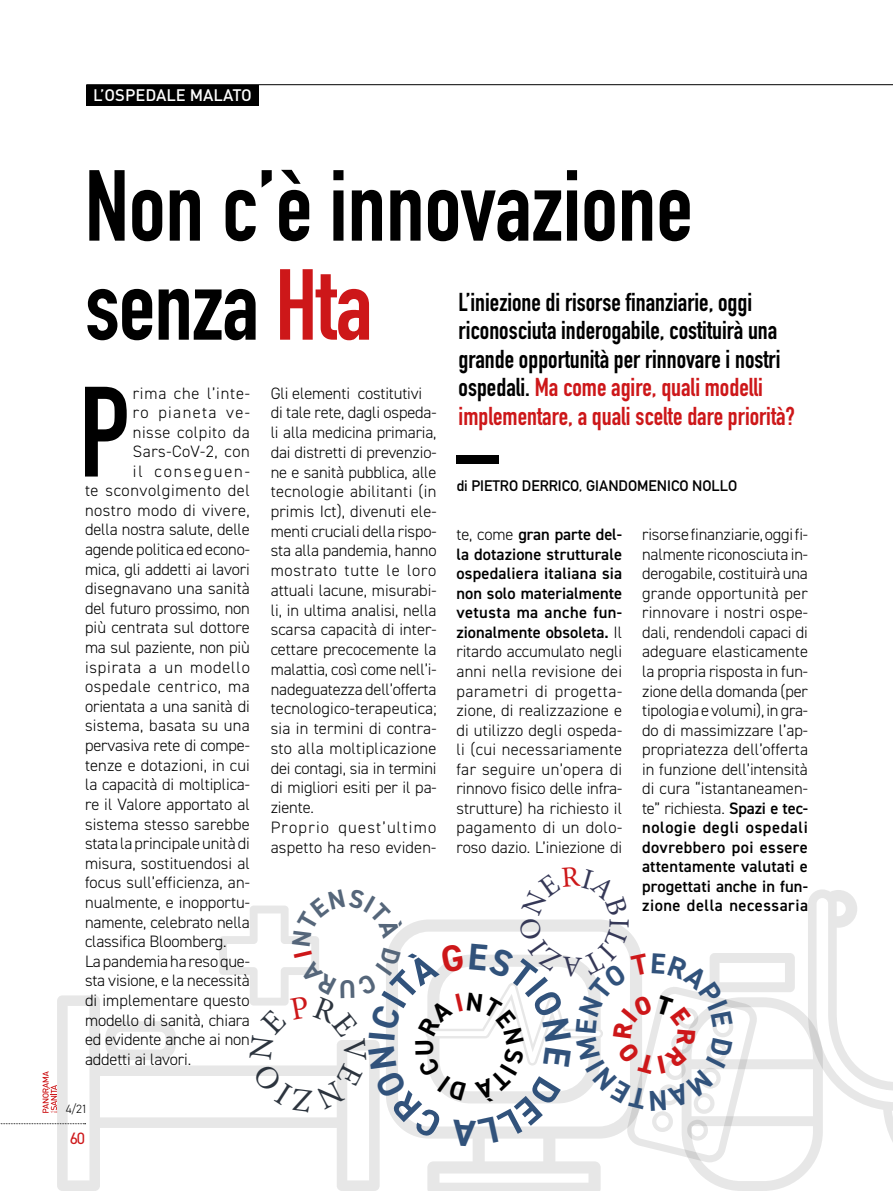
<style>
.page{position:relative;width:893px;height:1191px;background:#fff}
.page>*{position:absolute;margin:0;border:0;box-sizing:border-box;transform-origin:0 0}
.t1{font:700 126px "DIN Condensed";color:#000}
.t2{font:700 99px/99px "DIN Condensed";color:#000}
.t3{font:700 25.5px/28.5px "DIN Condensed";color:#000}
.t4{font:300 16.5px/19.5px "DIN2014";letter-spacing:-.005em;color:#000;text-align:justify}
.t5{font:300 16.5px "DIN2014";letter-spacing:.035em;color:#000}
.t6{font:300 16.5px "DIN2014";letter-spacing:.025em;color:#000}
.t7{font:300 16.5px "DIN2014";letter-spacing:.04em;color:#000}
.t8{font:300 16.5px "DIN2014";letter-spacing:.02em;color:#000}
.t9{font:300 16.5px "DIN2014";letter-spacing:.05em;color:#000}
.t10{font:500 16.5px "DIN";color:#fff}
.t11{font:300 16.5px "DIN2014";letter-spacing:.045em;color:#000}
.t12{font:300 16.5px "DIN2014";letter-spacing:.08em;color:#000}
.t13{font:300 16.5px "DIN2014";letter-spacing:.11em;color:#000}
.t14{font:16.5px "DIN2014";color:#cd1719}
.t15{font:700 15px "DIN Alternate";color:#000}
.t16{font:300 12px "DIN2014";color:#000}
.s1{color:#cd1719}
.s2{font-weight:600}
</style>
<div class="page">
<hr style="left:86px;top:84px;width:807px;height:1px;background:#000">
<div style="left:456px;top:455px;width:43px;height:9px;background:#000"></div>
<svg style="left:0;top:1123px;width:57px;height:1px"></svg>
<svg style="left:43px;top:1071px;width:14px;height:41px"></svg>
<svg style="left:57px;top:995px;width:162px;height:196px"></svg>
<svg style="left:105px;top:1021px;width:71px;height:39px"></svg>
<div style="left:86px;top:85px;width:173px;height:21px;background:#000"></div>
<svg style="left:219px;top:889px;width:674px;height:302px"></svg>
<p class="t10" style="left:93px;top:85px;width:160px">L’OSPEDALE MALATO</p>
<h2 class="t2" style="left:85px;top:156px;width:609px">Non c’è innovazione senza <span class="s1">Hta</span></h2>
<h3 class="t3" style="left:459px;top:287px;width:338px">L’iniezione di risorse finanziarie, oggi riconosciuta inderogabile, costituirà una grande opportunità per rinnovare i nostri ospedali. <span class="s1">Ma come agire, quali modelli implementare, a quali scelte dare priorità?</span></h3>
<h1 class="t1" style="left:79px;top:347px;width:53px">P</h1>
<p class="t11" style="left:133px;top:383px;width:119px">rima che l’inte-</p>
<p class="t4" style="left:271px;top:383px;width:167px;text-align:left">Gli elementi costitutivi di tale rete, dagli ospeda&shy;li alla medicina primaria, dai distretti di prevenzio&shy;ne e sanità pubblica, alle tecnologie abilitanti (in primis Ict), divenuti ele&shy;menti cruciali della rispo&shy;sta alla pandemia, hanno mostrato tutte le loro attuali lacune, misurabi&shy;li, in ultima analisi, nella scarsa capacità di inter&shy;cettare precocemente la malattia, così come nell’i&shy;nadeguatezza dell’offerta tecnologico-terapeutica; sia in termini di contra&shy;sto alla moltiplicazione dei contagi, sia in termini di migliori esiti per il pa&shy;ziente.<br>Proprio quest’ultimo aspetto ha reso eviden-</p>
<p class="t12" style="left:133px;top:402px;width:119px">ro pianeta ve-</p>
<p class="t5" style="left:133px;top:422px;width:119px">nisse colpito da</p>
<p class="t5" style="left:133px;top:441px;width:119px">Sars-CoV-2, con</p>
<p class="t13" style="left:133px;top:461px;width:119px">il conseguen-</p>
<p class="t5" style="left:85px;top:480px;width:166px">te sconvolgimento del</p>
<p class="t6" style="left:85px;top:500px;width:166px">nostro modo di vivere,</p>
<p class="t4" style="left:85px;top:520px;width:166px">della nostra salute, delle</p>
<p class="t4" style="left:85px;top:539px;width:166px">agende politica ed econo-</p>
<p class="t4" style="left:85px;top:559px;width:166px">mica, gli addetti ai lavori</p>
<p class="t4" style="left:85px;top:579px;width:166px">disegnavano una sanità</p>
<p class="t4" style="left:85px;top:598px;width:166px">del futuro prossimo, non</p>
<p class="t4" style="left:85px;top:618px;width:166px">più centrata sul dottore</p>
<p class="t4" style="left:85px;top:637px;width:166px">ma sul paziente, non più</p>
<p class="t9" style="left:85px;top:657px;width:166px">ispirata a un modello</p>
<p class="t7" style="left:85px;top:676px;width:166px">ospedale centrico, ma</p>
<p class="t4" style="left:85px;top:696px;width:166px">orientata a una sanità di</p>
<p class="t8" style="left:85px;top:715px;width:166px">sistema, basata su una</p>
<p class="t4" style="left:85px;top:735px;width:166px">pervasiva rete di compe-</p>
<p class="t4" style="left:85px;top:755px;width:166px">tenze e dotazioni, in cui</p>
<p class="t4" style="left:85px;top:775px;width:166px">la capacità di moltiplica-</p>
<p class="t4" style="left:85px;top:794px;width:166px">re il Valore apportato al</p>
<p class="t4" style="left:85px;top:814px;width:166px">sistema stesso sarebbe</p>
<p class="t4" style="left:85px;top:833px;width:166px">stata la principale unità di</p>
<p class="t4" style="left:85px;top:853px;width:166px">misura, sostituendosi al</p>
<p class="t4" style="left:85px;top:873px;width:166px">focus sull’efficienza, an-</p>
<p class="t4" style="left:85px;top:892px;width:166px">nualmente, e inopportu-</p>
<p class="t4" style="left:85px;top:912px;width:166px">namente, celebrato nella</p>
<p class="t4" style="left:85px;top:931px;width:143px">classifica Bloomberg.</p>
<p class="t4" style="left:85px;top:951px;width:166px">La pandemia ha reso que-</p>
<p class="t4" style="left:85px;top:971px;width:166px">sta visione, e la necessità</p>
<p class="t4" style="left:85px;top:990px;width:166px">di implementare questo</p>
<p class="t4" style="left:85px;top:1010px;width:166px">modello di sanità, chiara</p>
<p class="t4" style="left:85px;top:1029px;width:166px">ed evidente anche ai non</p>
<p class="t4" style="left:85px;top:1049px;width:108px">addetti ai lavori.</p>
<p class="t15" style="left:456px;top:474px;width:282px">di PIETRO DERRICO, GIANDOMENICO NOLLO</p>
<p class="t4" style="left:456px;top:525px;width:167px">te, come <span class="s2">gran parte del&shy;la dotazione strutturale ospedaliera italiana sia non solo materialmente vetusta ma anche fun&shy;zionalmente obsoleta.</span> Il ritardo accumulato negli anni nella revisione dei parametri di progetta&shy;zione, di realizzazione e di utilizzo degli ospeda&shy;li (cui necessariamente far seguire un’opera di rinnovo fisico delle infra&shy;strutture) ha richiesto il pagamento di un dolo&shy;roso dazio. L’iniezione di</p>
<p class="t4" style="left:642px;top:525px;width:167px">risorse finanziarie, oggi fi&shy;nalmente riconosciuta in&shy;derogabile, costituirà una grande opportunità per rinnovare i nostri ospe&shy;dali, rendendoli capaci di adeguare elasticamente la propria risposta in fun&shy;zione della domanda (per tipologia e volumi), in gra&shy;do di massimizzare l’ap&shy;propriatezza dell’offerta in funzione dell’intensità di cura “istantaneamen&shy;te” richiesta. <span class="s2">Spazi e tec&shy;nologie degli ospedali dovrebbero poi essere attentamente valutati e progettati anche in fun&shy;zione della necessaria</span></p>
<p class="t16" style="left:66px;top:1101px;width:23px">4/21</p>
<p class="t14" style="left:70px;top:1128px;width:17px">60</p>
</div>
